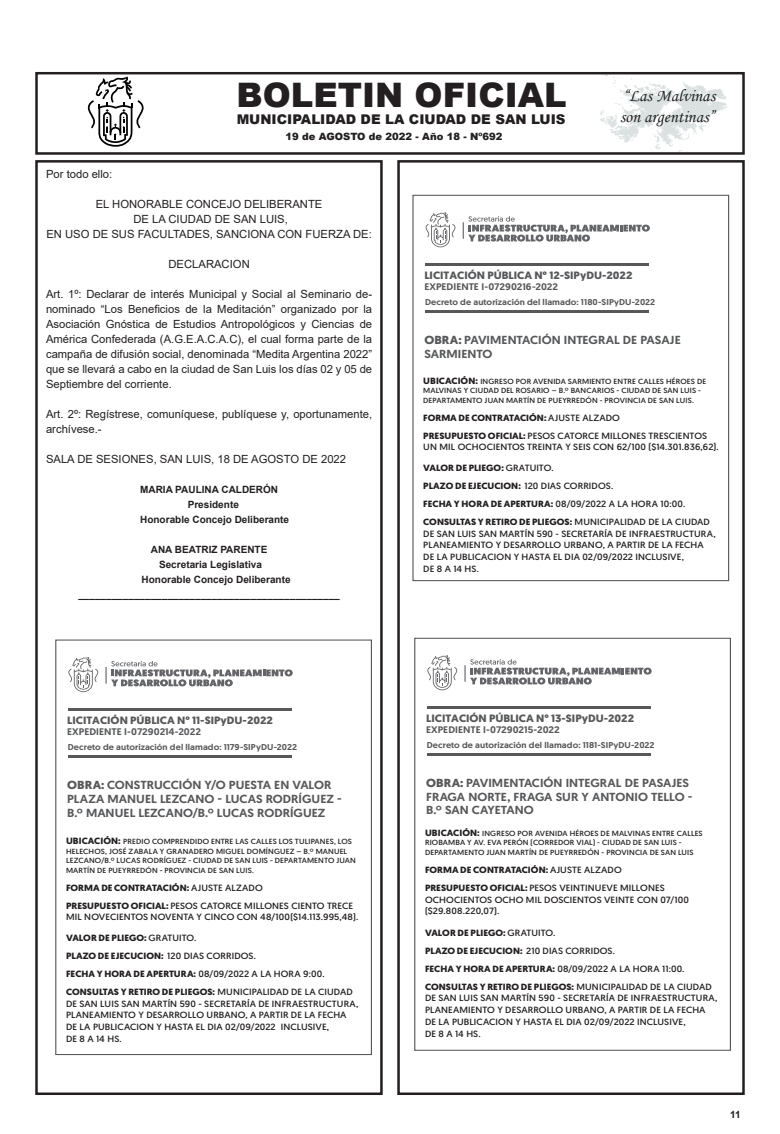
<style>
.page{position:relative;width:780px;height:1134px;background:#fff}
.page>*{position:absolute;margin:0;border:0;box-sizing:border-box;transform-origin:0 0}
.t1{font:900 33.75px "Arial";color:#231f20}
.t2{font:17.5px/21px "Monotype Corsiva";color:#231f20}
.t3{font:900 13.38px "Arial";color:#231f20}
.t4{font:500 11.75px/13.9px "Geomanist";color:#57585a;scale:1.08 1}
.t5{font:500 11.62px/13.8px "Geomanist";letter-spacing:-.005em;color:#57585a;scale:1.08 1}
.t6{font:11.25px/15px "Arial";color:#231f20;text-align:justify}
.t7{font:700 10.62px "Geomanist";color:#57585a;scale:1.08 1}
.t8{font:700 10px "Arial";color:#231f20}
.t9{font:900 10px "Arial";color:#231f20}
.t10{font:500 9.62px "Geomanist";color:#57585a;scale:1.08 1}
.t11{font:500 9.5px "Geomanist";color:#57585a;scale:1.08 1}
.t12{font:9px/11.6px "Geomanist";letter-spacing:.005em;color:#231f20;scale:1.08 1}
.t13{font:700 9px/18px "Geomanist";color:#231f20;scale:1.08 1}
.t14{font:500 8.5px "Geomanist";letter-spacing:.01em;color:#57585a;scale:1.08 1}
.t15{font:7.5px/9.6px "Geomanist";letter-spacing:.015em;color:#231f20;scale:1.08 1}
.t16{font:7.38px/9.5px "Geomanist";letter-spacing:.015em;color:#231f20;scale:1.08 1}
.s1{font-weight:700}
.s2{font-weight:700;font-size:9px}
.s3{font-weight:400}
</style>
<div class="page">
<div style="left:35px;top:72px;width:709px;height:83px;border:2px solid #231f20"></div>
<div style="left:35px;top:160px;width:347px;height:935px;border:2px solid #231f20"></div>
<div style="left:397px;top:160px;width:347px;height:935px;border:2px solid #231f20"></div>
<img style="left:576px;top:71px;width:169px;height:84px">
<svg style="left:87px;top:77px;width:57px;height:70px"></svg>
<svg style="left:68px;top:657px;width:31px;height:35px"></svg>
<svg style="left:105px;top:661px;width:187px;height:25px"></svg>
<hr style="left:68px;top:755px;width:223px;height:3px;background:#57585a">
<hr style="left:68px;top:708px;width:223px;height:3px;background:#57585a">
<div style="left:55px;top:639px;width:317px;height:416px;border:1px solid #57585a"></div>
<svg style="left:425px;top:212px;width:30px;height:35px"></svg>
<svg style="left:462px;top:216px;width:187px;height:26px"></svg>
<hr style="left:425px;top:310px;width:223px;height:3px;background:#57585a">
<hr style="left:425px;top:263px;width:223px;height:3px;background:#57585a">
<div style="left:412px;top:195px;width:317px;height:386px;border:1px solid #57585a"></div>
<svg style="left:427px;top:655px;width:30px;height:35px"></svg>
<svg style="left:464px;top:659px;width:187px;height:25px"></svg>
<hr style="left:426px;top:753px;width:224px;height:3px;background:#57585a">
<hr style="left:426px;top:706px;width:224px;height:3px;background:#57585a">
<div style="left:414px;top:638px;width:317px;height:413px;border:1px solid #57585a"></div>
<h1 class="t1" style="left:236px;top:70px;width:332px">BOLETIN OFICIAL</h1>
<h3 class="t3" style="left:237px;top:110px;width:330px">MUNICIPALIDAD DE LA CIUDAD DE SAN LUIS</h3>
<p class="t9" style="left:285px;top:129px;width:218px">19 de AGOSTO de 2022 - Año 18 - Nº692</p>
<h2 class="t2" style="left:619px;top:85px;width:97px">“Las Malvinas son argentinas”</h2>
<p class="t6" style="left:46px;top:167px;width:68px">Por todo ello:</p>
<p class="t6" style="left:96px;top:197px;width:228px">EL HONORABLE CONCEJO DELIBERANTE</p>
<p class="t6" style="left:133px;top:212px;width:156px">DE LA CIUDAD DE SAN LUIS,</p>
<p class="t6" style="left:46px;top:227px;width:327px">EN USO DE SUS FACULTADES, SANCIONA CON FUERZA DE:</p>
<p class="t6" style="left:168px;top:257px;width:83px">DECLARACION</p>
<p class="t6" style="left:46px;top:287px;width:327px">Art. 1º: Declarar de interés Municipal y Social al Seminario de&shy;nominado “Los Beneficios de la Meditación” organizado por la Asociación Gnóstica de Estudios Antropológicos y Ciencias de América Confederada (A.G.E.A.C.A.C), el cual forma parte de la campaña de difusión social, denominada “Medita Argentina 2022” que se llevará a cabo en la ciudad de San Luis los días 02 y 05 de Septiembre del corriente.</p>
<p class="t6" style="left:46px;top:407px;width:327px">Art. 2º: Regístrese, comuníquese, publíquese y, oportunamente, archívese.-</p>
<p class="t6" style="left:46px;top:452px;width:301px">SALA DE SESIONES, SAN LUIS, 18 DE AGOSTO DE 2022</p>
<p class="t8" style="left:140px;top:483px;width:139px">MARIA PAULINA CALDERÓN</p>
<p class="t8" style="left:188px;top:498px;width:53px">Presidente</p>
<p class="t8" style="left:140px;top:513px;width:150px">Honorable Concejo Deliberante</p>
<p class="t8" style="left:151px;top:543px;width:118px">ANA BEATRIZ PARENTE</p>
<p class="t8" style="left:159px;top:558px;width:104px">Secretaria Legislativa</p>
<p class="t8" style="left:142px;top:573px;width:150px">Honorable Concejo Deliberante</p>
<p class="t8" style="left:78px;top:588px;width:263px">_______________________________________________</p>
<p class="t7" style="left:424px;top:268px;width:194px">LICITACIÓN PÚBLICA N° 12-SIPyDU-2022</p>
<p class="t11" style="left:424px;top:280px;width:125px">EXPEDIENTE I-07290216-2022</p>
<p class="t14" style="left:425px;top:296px;width:214px">Decreto de autorización del llamado: 1180-SIPyDU-2022</p>
<p class="t5" style="left:424px;top:333px;width:239px"><span class="s1">OBRA:</span> PAVIMENTACIÓN INTEGRAL DE PASAJE<br>SARMIENTO</p>
<p class="t16" style="left:423px;top:376px;width:263px"><span class="s2">UBICACIÓN:</span> INGRESO POR AVENIDA SARMIENTO ENTRE CALLES HÉROES DE<br>MALVINAS Y CIUDAD DEL ROSARIO – B.º BANCARIOS - CIUDAD DE SAN LUIS -<br>DEPARTAMENTO JUAN MARTÍN DE PUEYRREDÓN - PROVINCIA DE SAN LUIS.</p>
<p class="t12" style="left:423px;top:409px;width:264px;line-height:18px"><span class="s1">FORMA DE CONTRATACIÓN:</span> AJUSTE ALZADO<br><span class="s1">PRESUPUESTO OFICIAL:</span> PESOS CATORCE MILLONES TRESCIENTOS</p>
<p class="t12" style="left:423px;top:440px;width:275px">UN MIL OCHOCIENTOS TREINTA Y SEIS CON 62/100 ($14.301.836,62).</p>
<p class="t13" style="left:423px;top:459px;width:267px">VALOR DE PLIEGO: <span class="s3">GRATUITO.<br></span>PLAZO DE EJECUCION: <span class="s3">120 DIAS CORRIDOS.<br></span>FECHA Y HORA DE APERTURA: <span class="s3">08/09/2022 A LA HORA 10:00.<br></span>CONSULTAS Y RETIRO DE PLIEGOS: <span class="s3">MUNICIPALIDAD DE LA CIUDAD</span></p>
<p class="t12" style="left:423px;top:527px;width:272px">DE SAN LUIS SAN MARTÍN 590 - SECRETARÍA DE INFRAESTRUCTURA, PLANEAMIENTO Y DESARROLLO URBANO, A PARTIR DE LA FECHA DE LA PUBLICACION Y HASTA EL DIA 02/09/2022 INCLUSIVE,<br>DE 8 A 14 HS.</p>
<p class="t7" style="left:67px;top:713px;width:192px">LICITACIÓN PÚBLICA N° 11-SIPyDU-2022</p>
<p class="t10" style="left:67px;top:725px;width:125px">EXPEDIENTE I-07290214-2022</p>
<p class="t14" style="left:68px;top:741px;width:214px">Decreto de autorización del llamado: 1179-SIPyDU-2022</p>
<p class="t4" style="left:67px;top:778px;width:256px"><span class="s1">OBRA:</span> CONSTRUCCIÓN Y/O PUESTA EN VALOR<br>PLAZA MANUEL LEZCANO - LUCAS RODRÍGUEZ -<br>B.º MANUEL LEZCANO/B.º LUCAS RODRÍGUEZ</p>
<p class="t15" style="left:66px;top:836px;width:270px"><span class="s2">UBICACIÓN:</span> PREDIO COMPRENDIDO ENTRE LAS CALLES LOS TULIPANES, LOS HELECHOS, JOSÉ ZABALA Y GRANADERO MIGUEL DOMÍNGUEZ – B.º MANUEL LEZCANO/B.º LUCAS RODRÍGUEZ - CIUDAD DE SAN LUIS - DEPARTAMENTO JUAN MARTÍN DE PUEYRREDÓN - PROVINCIA DE SAN LUIS.</p>
<p class="t12" style="left:66px;top:878px;width:267px;line-height:18.1px"><span class="s1">FORMA DE CONTRATACIÓN:</span> AJUSTE ALZADO<br><span class="s1">PRESUPUESTO OFICIAL:</span> PESOS CATORCE MILLONES CIENTO TRECE</p>
<p class="t12" style="left:66px;top:910px;width:272px">MIL NOVECIENTOS NOVENTA Y CINCO CON 48/100($14.113.995,48).</p>
<p class="t13" style="left:66px;top:929px;width:267px">VALOR DE PLIEGO: <span class="s3">GRATUITO.<br></span>PLAZO DE EJECUCION: <span class="s3">120 DIAS CORRIDOS.<br></span>FECHA Y HORA DE APERTURA: <span class="s3">08/09/2022 A LA HORA 9:00.<br></span>CONSULTAS Y RETIRO DE PLIEGOS: <span class="s3">MUNICIPALIDAD DE LA CIUDAD</span></p>
<p class="t12" style="left:66px;top:997px;width:272px">DE SAN LUIS SAN MARTÍN 590 - SECRETARÍA DE INFRAESTRUCTURA, PLANEAMIENTO Y DESARROLLO URBANO, A PARTIR DE LA FECHA DE LA PUBLICACION Y HASTA EL DIA 02/09/2022 INCLUSIVE,<br>DE 8 A 14 HS.</p>
<p class="t7" style="left:426px;top:711px;width:194px">LICITACIÓN PÚBLICA N° 13-SIPyDU-2022</p>
<p class="t11" style="left:426px;top:723px;width:125px">EXPEDIENTE I-07290215-2022</p>
<p class="t14" style="left:427px;top:739px;width:212px">Decreto de autorización del llamado: 1181-SIPyDU-2022</p>
<p class="t5" style="left:426px;top:776px;width:248px"><span class="s1">OBRA:</span> PAVIMENTACIÓN INTEGRAL DE PASAJES<br>FRAGA NORTE, FRAGA SUR Y ANTONIO TELLO -<br>B.º SAN CAYETANO</p>
<p class="t16" style="left:425px;top:828px;width:259px"><span class="s2">UBICACIÓN:</span> INGRESO POR AVENIDA HÉROES DE MALVINAS ENTRE CALLES<br>RIOBAMBA Y AV. EVA PERÓN (CORREDOR VIAL) - CIUDAD DE SAN LUIS -<br>DEPARTAMENTO JUAN MARTÍN DE PUEYRREDÓN - PROVINCIA DE SAN LUIS</p>
<p class="t13" style="left:425px;top:861px;width:223px">FORMA DE CONTRATACIÓN: <span class="s3">AJUSTE ALZADO<br></span>PRESUPUESTO OFICIAL: <span class="s3">PESOS VEINTINUEVE MILLONES</span></p>
<p class="t12" style="left:425px;top:894px;width:246px">OCHOCIENTOS OCHO MIL DOSCIENTOS VEINTE CON 07/100 ($29.808.220,07).</p>
<p class="t13" style="left:425px;top:923px;width:267px">VALOR DE PLIEGO: <span class="s3">GRATUITO.<br></span>PLAZO DE EJECUCION: <span class="s3">210 DIAS CORRIDOS.<br></span>FECHA Y HORA DE APERTURA: <span class="s3">08/09/2022 A LA HORA 11:00.<br></span>CONSULTAS Y RETIRO DE PLIEGOS: <span class="s3">MUNICIPALIDAD DE LA CIUDAD</span></p>
<p class="t12" style="left:425px;top:992px;width:272px">DE SAN LUIS SAN MARTÍN 590 - SECRETARÍA DE INFRAESTRUCTURA, PLANEAMIENTO Y DESARROLLO URBANO, A PARTIR DE LA FECHA DE LA PUBLICACION Y HASTA EL DIA 02/09/2022 INCLUSIVE,<br>DE 8 A 14 HS.</p>
<p class="t8" style="left:730px;top:1107px;width:12px">11</p>
</div>
